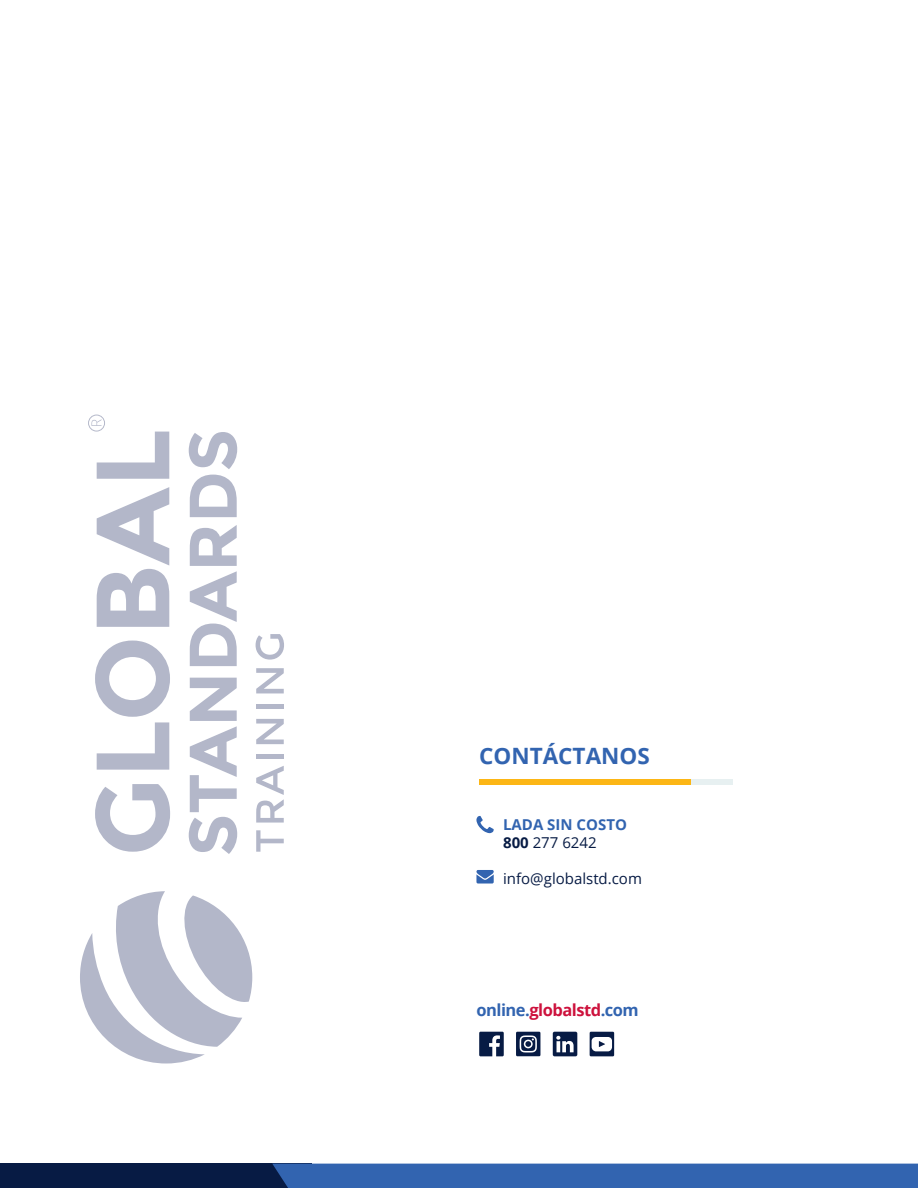
<style>
.page{position:relative;width:918px;height:1188px;background:#fff}
.page>*{position:absolute;margin:0;border:0;box-sizing:border-box;transform-origin:0 0}
.t1{font:700 22.5px "Open Sans";color:#3264b0}
.t2{font:700 16.5px "Open Sans";letter-spacing:-.03em;color:#3264b0}
.t3{font:15px "Open Sans";color:#071b44}
.t4{font:700 15px "Open Sans";color:#3264b0}
.s1{font-weight:700}
.s2{color:#cd123d}
</style>
<div class="page">
<div style="left:0;top:1164px;width:311px;height:24px;background:#071b44"></div>
<div style="left:272px;top:1164px;width:646px;height:24px;background:#3264b0"></div>
<svg style="left:479px;top:1032px;width:25px;height:24px"></svg>
<svg style="left:553px;top:1032px;width:24px;height:24px"></svg>
<svg style="left:590px;top:1032px;width:24px;height:24px"></svg>
<div style="left:516px;top:1032px;width:24px;height:24px;background:#071b44"></div>
<svg style="left:520px;top:1035px;width:17px;height:18px"></svg>
<svg style="left:80px;top:891px;width:172px;height:173px"></svg>
<svg style="left:95px;top:784px;width:75px;height:68px"></svg>
<svg style="left:95px;top:641px;width:75px;height:129px"></svg>
<svg style="left:97px;top:487px;width:72px;height:140px"></svg>
<svg style="left:189px;top:678px;width:48px;height:176px"></svg>
<svg style="left:190px;top:525px;width:47px;height:141px"></svg>
<svg style="left:190px;top:475px;width:47px;height:42px"></svg>
<svg style="left:189px;top:432px;width:48px;height:37px"></svg>
<svg style="left:256px;top:830px;width:28px;height:22px"></svg>
<svg style="left:256px;top:766px;width:28px;height:57px"></svg>
<hr style="left:256px;top:755px;width:28px;height:4px;background:#b3b7c9">
<svg style="left:256px;top:719px;width:28px;height:25px"></svg>
<hr style="left:256px;top:704px;width:28px;height:4px;background:#b3b7c9">
<svg style="left:256px;top:668px;width:28px;height:25px"></svg>
<svg style="left:256px;top:634px;width:28px;height:26px"></svg>
<svg style="left:88px;top:415px;width:81px;height:64px"></svg>
<svg style="left:476px;top:816px;width:18px;height:17px"></svg>
<svg style="left:476px;top:870px;width:18px;height:14px"></svg>
<div style="left:479px;top:779px;width:212px;height:6px;background:#fcb615"></div>
<div style="left:691px;top:779px;width:42px;height:6px;background:#e7f0f1"></div>
<p class="t1" style="left:479px;top:740px;width:172px">CONTÁCTANOS</p>
<p class="t4" style="left:503px;top:814px;width:125px">LADA SIN COSTO</p>
<p class="t3" style="left:503px;top:832px;width:95px"><span class="s1">800</span> 277 6242</p>
<p class="t3" style="left:503px;top:868px;width:140px">info@globalstd.com</p>
<p class="t2" style="left:476px;top:998px;width:164px">online.<span class="s2">globalstd</span>.com</p>
</div>
